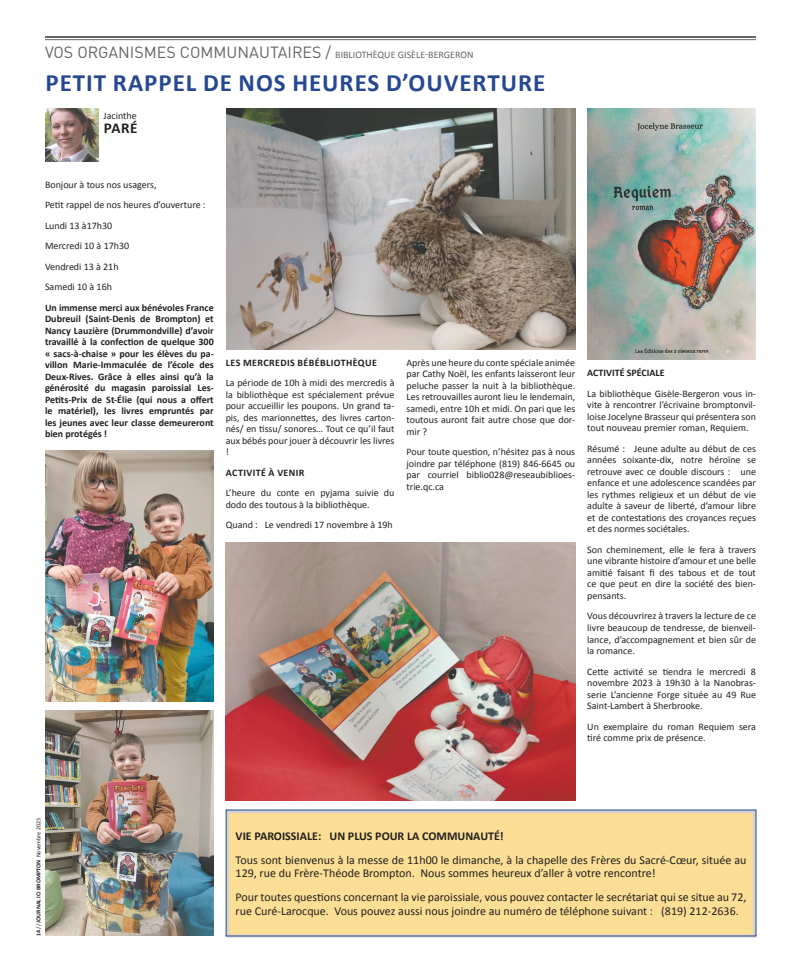
<style>
.page{position:relative;width:792px;height:972px;background:#fff}
.page>*{position:absolute;margin:0;border:0;box-sizing:border-box;transform-origin:0 0}
.t1{font:700 25px "Calibri";letter-spacing:.04em;color:#264891}
.t2{font:16px "DIN";color:#636666}
.t3{font:700 15.1px "Calibri";color:#231f20}
.t4{font:12px/13.8px "Calibri";color:#231f20}
.t5{font:700 12px "Calibri";color:#231f20}
.t6{font:10px/11.5px "Calibri";color:#231f20;text-align:justify}
.t7{font:700 10px/11.5px "Calibri";color:#231f20;text-align:justify}
.t8{font:700 10px "Calibri";letter-spacing:.04em;color:#231f20}
.t9{font:700 6px "Calibri";color:#231f20}
.s1{font-family:"Calibri";font-size:10px}
.s2{font-weight:400}
</style>
<div class="page">
<hr style="left:45px;top:39px;width:711px;height:1px;background:#636666">
<hr style="left:45px;top:36px;width:711px;height:2px;background:#636666">
<img style="left:45px;top:108px;width:54px;height:54px">
<div style="left:226px;top:810px;width:531px;height:128px;background:#fcde94"></div>
<div style="left:228px;top:812px;width:526px;height:123px;border:1px solid #d1d2d4"></div>
<img style="left:226px;top:542px;width:349px;height:259px">
<img style="left:45px;top:711px;width:169px;height:225px">
<img style="left:45px;top:450px;width:169px;height:252px">
<img style="left:226px;top:108px;width:350px;height:241px">
<img style="left:587px;top:108px;width:169px;height:252px">
<h2 class="t2" style="left:45px;top:42px;width:430px">VOS ORGANISMES COMMUNAUTAIRES / <span class="s1">BIBLIOTHÈQUE GISÈLE-BERGERON</span></h2>
<h1 class="t1" style="left:45px;top:67px;width:501px">PETIT RAPPEL DE NOS HEURES D’OUVERTURE</h1>
<p class="t6" style="left:104px;top:110px;width:35px">Jacinthe</p>
<h3 class="t3" style="left:104px;top:119px;width:35px">PARÉ</h3>
<p class="t6" style="left:45px;top:173px;width:162px;line-height:20.5px;text-align:left">Bonjour à tous nos usagers,<br>Petit rappel de nos heures d’ouverture :<br>Lundi 13 à17h30<br>Mercredi 10 à 17h30<br>Vendredi 13 à 21h<br>Samedi 10 à 16h</p>
<p class="t7" style="left:45px;top:301px;width:170px">Un immense merci aux bénévoles France Dubreuil (Saint-Denis de Brompton) et Nancy Lauzière (Drummondville) d’avoir travaillé à la confection de quelque 300 « sacs-à-chaise » pour les élèves du pa&shy;villon Marie-Immaculée de l’école des Deux-Rives. Grâce à elles ainsi qu’à la générosité du magasin paroissial Les-Petits-Prix de St-Élie (qui nous a offert le matériel), les livres empruntés par les jeunes avec leur classe demeureront bien protégés !</p>
<p class="t8" style="left:226px;top:356px;width:152px">LES MERCREDIS BÉBÉBLIOTHÈQUE</p>
<p class="t6" style="left:226px;top:377px;width:170px">La période de 10h à midi des mercredis à la bibliothèque est spécialement prévue pour accueillir les poupons. Un grand ta&shy;pis, des marionnettes, des livres carton&shy;nés/ en tissu/ sonores… Tout ce qu’il faut aux bébés pour jouer à découvrir les livres !</p>
<p class="t8" style="left:226px;top:466px;width:80px">ACTIVITÉ À VENIR</p>
<p class="t6" style="left:226px;top:487px;width:170px">L’heure du conte en pyjama suivie du dodo des toutous à la bibliothèque.</p>
<p class="t6" style="left:226px;top:519px;width:169px">Quand : Le vendredi 17 novembre à 19h</p>
<p class="t6" style="left:406px;top:356px;width:170px">Après une heure du conte spéciale animée par Cathy Noël, les enfants laisseront leur peluche passer la nuit à la bibliothèque.<br>Les retrouvailles auront lieu le lendemain, samedi, entre 10h et midi. On pari que les toutous auront fait autre chose que dor&shy;mir ?</p>
<p class="t6" style="left:406px;top:446px;width:170px">Pour toute question, n’hésitez pas à nous joindre par téléphone (819) 846-6645 ou par courriel biblio028@reseaubiblioes&shy;trie.qc.ca</p>
<p class="t7" style="left:587px;top:367px;width:79px">ACTIVITÉ SPÉCIALE</p>
<p class="t6" style="left:587px;top:387px;width:170px">La bibliothèque Gisèle-Bergeron vous in&shy;vite à rencontrer l’écrivaine bromptonvil&shy;loise Jocelyne Brasseur qui présentera son tout nouveau premier roman, Requiem.</p>
<p class="t6" style="left:587px;top:442px;width:170px">Résumé : Jeune adulte au début de ces années soixante-dix, notre héroïne se retrouve avec ce double discours : une enfance et une adolescence scandées par les rythmes religieux et un début de vie adulte à saveur de liberté, d’amour libre et de contestations des croyances reçues et des normes sociétales.</p>
<p class="t6" style="left:587px;top:543px;width:170px">Son cheminement, elle le fera à travers une vibrante histoire d’amour et une belle amitié faisant fi des tabous et de tout ce que peut en dire la société des bien&shy;pensants.</p>
<p class="t6" style="left:587px;top:610px;width:170px">Vous découvrirez à travers la lecture de ce livre beaucoup de tendresse, de bienveil&shy;lance, d’accompagnement et bien sûr de la romance.</p>
<p class="t6" style="left:587px;top:665px;width:170px">Cette activité se tiendra le mercredi 8 novembre 2023 à 19h30 à la Nanobras&shy;serie L’ancienne Forge située au 49 Rue Saint-Lambert à Sherbrooke.</p>
<p class="t6" style="left:587px;top:720px;width:170px">Un exemplaire du roman Requiem sera tiré comme prix de présence.</p>
<p class="t9" style="left:35px;top:936px;width:119px;rotate:-90deg">14 <span class="s2">//</span> JOURNAL ICI BROMPTON <span class="s2">Novembre 2023</span></p>
<p class="t5" style="left:236px;top:828px;width:270px">VIE PAROISSIALE: UN PLUS POUR LA COMMUNAUTÉ!</p>
<p class="t4" style="left:236px;top:852px;width:512px">Tous sont bienvenus à la messe de 11h00 le dimanche, à la chapelle des Frères du Sacré-Cœur, située au<br>129, rue du Frère-Théode Brompton. Nous sommes heureux d’aller à votre rencontre!</p>
<p class="t4" style="left:236px;top:890px;width:512px">Pour toutes questions concernant la vie paroissiale, vous pouvez contacter le secrétariat qui se situe au 72, rue Curé-Larocque. Vous pouvez aussi nous joindre au numéro de téléphone suivant : (819) 212-2636.</p>
</div>
